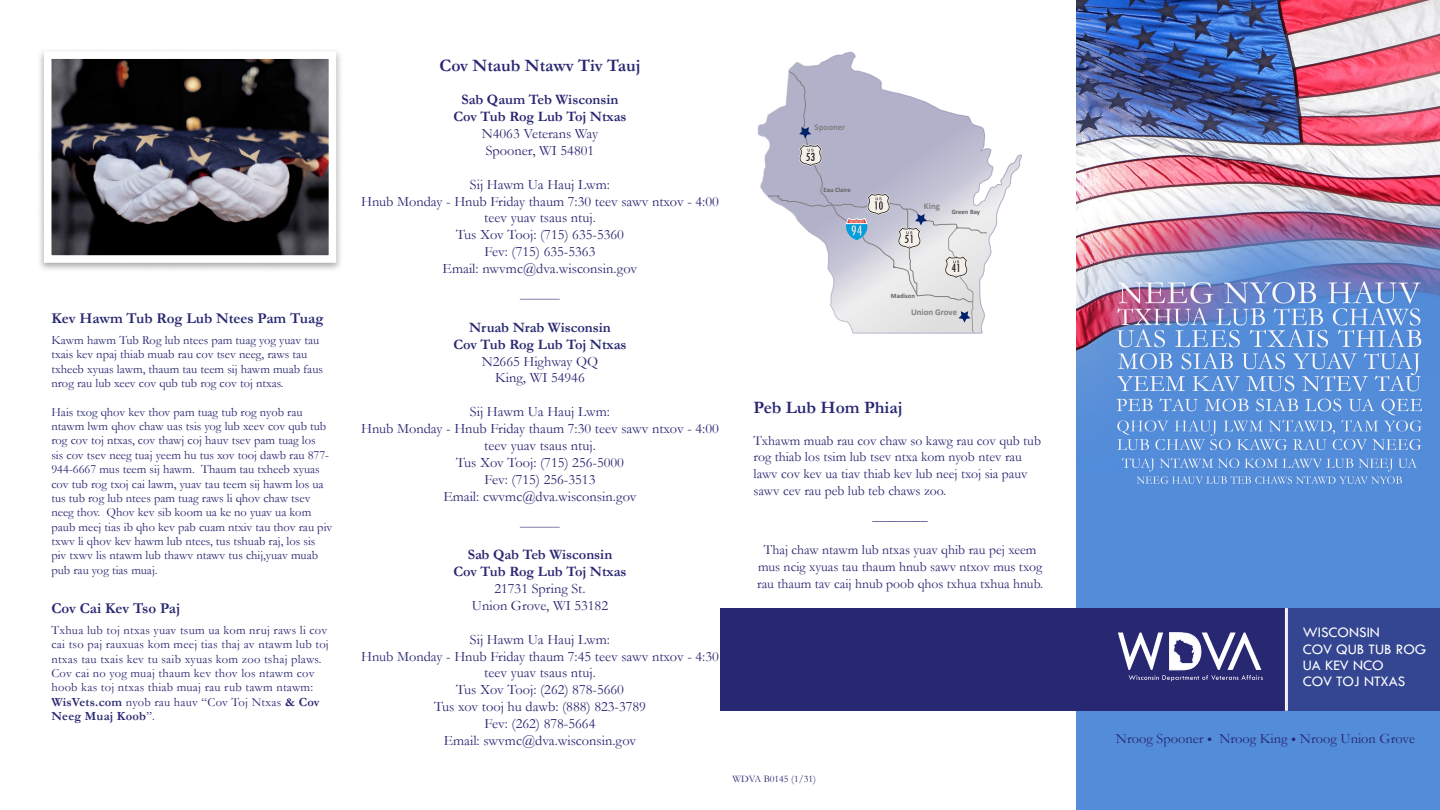
<style>
.page{position:relative;width:1440px;height:810px;background:#fff}
.page>*{position:absolute;margin:0;border:0;box-sizing:border-box;transform-origin:0 0}
.Body_Copy{font:700 17.5px "Garamond";color:#282772}
.Body_Copy-2{font:700 15px "Garamond";color:#282772}
.Calibri_Indented{font:15px "Tw Cen";color:#fff}
.Body_Copy-3{font:14.38px/16.9px "Garamond";color:#282772;text-align:center}
.Body_Copy-4{font:700 14.38px "Garamond";color:#282772}
.Body_Copy-5{font:13.75px/16.9px "Garamond";color:#282772}
.t1{font:condensed 12.88px "Tw Cen";color:#231f20}
.Body_Copy-6{font:12.5px/14.4px "Garamond";color:#282772}
.Body_Copy-7{font:12.5px/14.4px "Garamond";letter-spacing:.02em;color:#282772}
.Body_Copy-8{font:11.25px "Garamond";color:#282772}
.Body_Copy-9{font:10px "Garamond";color:#282772}
.t2{font:700 8.88px "Calibri";color:#808080}
.t3{font:700 6.62px "Calibri";color:#606060}
.s1{font-weight:700}
</style>
<div class="page">
<img style="left:1077px;top:0;width:363px;height:810px">
<div style="left:720px;top:608px;width:566px;height:102px;background:#282772"></div>
<svg style="left:1139px;top:608px;width:301px;height:102px;fill:#344591"></svg>
<svg style="left:1118px;top:633px;width:145px;height:48px"></svg>
<hr style="left:1287px;top:608px;width:1px;height:103px;background:#fff">
<hr style="left:1286px;top:608px;width:1px;height:103px;background:#fff">
<hr style="left:1285px;top:608px;width:1px;height:103px;background:#fff">
<svg style="left:758px;top:51px;width:264px;height:283px"></svg>
<svg style="left:767px;top:71px;width:221px;height:262px"></svg>
<div style="left:37px;top:47px;width:306px;height:226px;background:#231f20;opacity:.4"></div>
<img style="left:53px;top:60px;width:274px;height:194px">
<div style="left:44px;top:51px;width:292px;height:212px;border:8px solid #fff"></div>
<p class="Body_Copy-2" style="left:51px;top:308px;width:274px">Kev Hawm Tub Rog Lub Ntees Pam Tuag</p>
<p class="Body_Copy-6" style="left:51px;top:332px;width:273px">Kawm hawm Tub Rog lub ntees pam tuag yog yuav tau txais kev npaj thiab muab rau cov tsev neeg, raws tau txheeb xyuas lawm, thaum tau teem sij hawm muab faus nrog rau lub xeev cov qub tub rog cov toj ntxas.</p>
<p class="Body_Copy-6" style="left:51px;top:404px;width:282px">Hais txog qhov kev thov pam tuag tub rog nyob rau ntawm lwm qhov chaw uas tsis yog lub xeev cov qub tub rog cov toj ntxas, cov thawj coj hauv tsev pam tuag los<br>sis cov tsev neeg tuaj yeem hu tus xov tooj dawb rau 877- 944-6667 mus teem sij hawm. Thaum tau txheeb xyuas cov tub rog txoj cai lawm, yuav tau teem sij hawm los ua tus tub rog lub ntees pam tuag raws li qhov chaw tsev neeg thov. Qhov kev sib koom ua ke no yuav ua kom paub meej tias ib qho kev pab cuam ntxiv tau thov rau piv txwv li qhov kev hawm lub ntees, tus tshuab raj, los sis piv txwv lis ntawm lub thawv ntawv tus chij,yuav muab pub rau yog tias muaj.</p>
<p class="Body_Copy-2" style="left:51px;top:598px;width:130px">Cov Cai Kev Tso Paj</p>
<p class="Body_Copy-7" style="left:51px;top:622px;width:279px">Txhua lub toj ntxas yuav tsum ua kom nruj raws li cov cai tso paj rauxuas kom meej tias thaj av ntawm lub toj ntxas tau txais kev tu saib xyuas kom zoo tshaj plaws.<br>Cov cai no yog muaj thaum kev thov los ntawm cov hoob kas toj ntxas thiab muaj rau rub tawm ntawm:<br><span class="s1">WisVets.com</span> nyob rau hauv “Cov Toj Ntxas <span class="s1">&amp; Cov Neeg Muaj Koob</span>”.</p>
<p class="Body_Copy" style="left:440px;top:53px;width:202px">Cov Ntaub Ntawv Tiv Tauj</p>
<p class="Body_Copy-4" style="left:462px;top:90px;width:158px">Sab Qaum Teb Wisconsin</p>
<p class="Body_Copy-4" style="left:453px;top:107px;width:175px">Cov Tub Rog Lub Toj Ntxas</p>
<p class="Body_Copy-3" style="left:482px;top:125px;width:118px">N4063 Veterans Way</p>
<p class="Body_Copy-3" style="left:486px;top:142px;width:110px">Spooner, WI 54801</p>
<p class="Body_Copy-3" style="left:470px;top:175px;width:142px">Sij Hawm Ua Hauj Lwm:</p>
<p class="Body_Copy-3" style="left:361px;top:192px;width:359px">Hnub Monday - Hnub Friday thaum 7:30 teev sawv ntxov - 4:00 teev yuav tsaus ntuj.</p>
<p class="Body_Copy-3" style="left:456px;top:226px;width:169px">Tus Xov Tooj: (715) 635-5360</p>
<p class="Body_Copy-3" style="left:485px;top:243px;width:112px">Fev: (715) 635-5363</p>
<p class="Body_Copy-3" style="left:443px;top:260px;width:196px">Email: nwvmc@dva.wisconsin.gov</p>
<p class="Body_Copy-8" style="left:520px;top:287px;width:41px">_______</p>
<p class="Body_Copy-4" style="left:469px;top:318px;width:143px">Nruab Nrab Wisconsin</p>
<p class="Body_Copy-4" style="left:453px;top:334px;width:175px">Cov Tub Rog Lub Toj Ntxas</p>
<p class="Body_Copy-3" style="left:482px;top:352px;width:118px">N2665 Highway QQ</p>
<p class="Body_Copy-3" style="left:495px;top:369px;width:91px">King, WI 54946</p>
<p class="Body_Copy-3" style="left:470px;top:403px;width:142px">Sij Hawm Ua Hauj Lwm:</p>
<p class="Body_Copy-3" style="left:361px;top:420px;width:359px">Hnub Monday - Hnub Friday thaum 7:30 teev sawv ntxov - 4:00 teev yuav tsaus ntuj.</p>
<p class="Body_Copy-3" style="left:456px;top:454px;width:169px">Tus Xov Tooj: (715) 256-5000</p>
<p class="Body_Copy-3" style="left:485px;top:470px;width:112px">Fev: (715) 256-3513</p>
<p class="Body_Copy-3" style="left:443px;top:487px;width:195px">Email: cwvmc@dva.wisconsin.gov</p>
<p class="Body_Copy-8" style="left:520px;top:515px;width:41px">_______</p>
<p class="Body_Copy-4" style="left:468px;top:545px;width:146px">Sab Qab Teb Wisconsin</p>
<p class="Body_Copy-4" style="left:453px;top:562px;width:175px">Cov Tub Rog Lub Toj Ntxas</p>
<p class="Body_Copy-3" style="left:494px;top:580px;width:93px">21731 Spring St.</p>
<p class="Body_Copy-3" style="left:472px;top:597px;width:138px">Union Grove, WI 53182</p>
<p class="Body_Copy-3" style="left:470px;top:630px;width:142px">Sij Hawm Ua Hauj Lwm:</p>
<p class="Body_Copy-3" style="left:361px;top:647px;width:359px">Hnub Monday - Hnub Friday thaum 7:45 teev sawv ntxov - 4:30 teev yuav tsaus ntuj.</p>
<p class="Body_Copy-3" style="left:456px;top:681px;width:169px">Tus Xov Tooj: (262) 878-5660</p>
<p class="Body_Copy-3" style="left:434px;top:698px;width:213px">Tus xov tooj hu dawb: (888) 823-3789</p>
<p class="Body_Copy-3" style="left:485px;top:715px;width:112px">Fev: (262) 878-5664</p>
<p class="Body_Copy-3" style="left:444px;top:732px;width:194px">Email: swvmc@dva.wisconsin.gov</p>
<p class="t2" style="left:815px;top:122px;width:32px">Spooner</p>
<p class="t1" style="left:806px;top:149px;width:11px">53</p>
<p class="t3" style="left:824px;top:186px;width:29px">Eau Claire</p>
<p class="t1" style="left:905px;top:232px;width:11px">51</p>
<p class="t2" style="left:924px;top:200px;width:17px">King</p>
<p class="t3" style="left:891px;top:291px;width:26px">Madison</p>
<p class="t3" style="left:952px;top:207px;width:30px">Green Bay</p>
<p class="t1" style="left:951px;top:261px;width:11px">41</p>
<p class="t2" style="left:911px;top:306px;width:48px">Union Grove</p>
<p class="Body_Copy" style="left:754px;top:395px;width:150px">Peb Lub Hom Phiaj</p>
<p class="Body_Copy-5" style="left:754px;top:431px;width:289px">Txhawm muab rau cov chaw so kawg rau cov qub tub rog thiab los tsim lub tsev ntxa kom nyob ntev rau lawv cov kev ua tiav thiab kev lub neej txoj sia pauv sawv cev rau peb lub teb chaws zoo.</p>
<p class="Body_Copy-5" style="left:873px;top:507px;width:56px">________</p>
<p class="Body_Copy-5" style="left:757px;top:541px;width:288px;text-align:center">Thaj chaw ntawm lub ntxas yuav qhib rau pej xeem mus ncig xyuas tau thaum hnub sawv ntxov mus txog rau thaum tav caij hnub poob qhos txhua txhua hnub.</p>
<p class="Body_Copy-9" style="left:732px;top:773px;width:85px">WDVA B0145 (1/31)</p>
<p class="Calibri_Indented" style="left:1303px;top:624px;width:79px">WISCONSIN</p>
<p class="Calibri_Indented" style="left:1303px;top:640px;width:125px">COV QUB TUB ROG</p>
<p class="Calibri_Indented" style="left:1303px;top:656px;width:82px">UA KEV NCO</p>
<p class="Calibri_Indented" style="left:1303px;top:672px;width:104px">COV TOJ NTXAS</p>
<p class="Body_Copy-3" style="left:1116px;top:729px;width:301px">Nroog Spooner • Nroog King • Nroog Union Grove</p>
</div>
